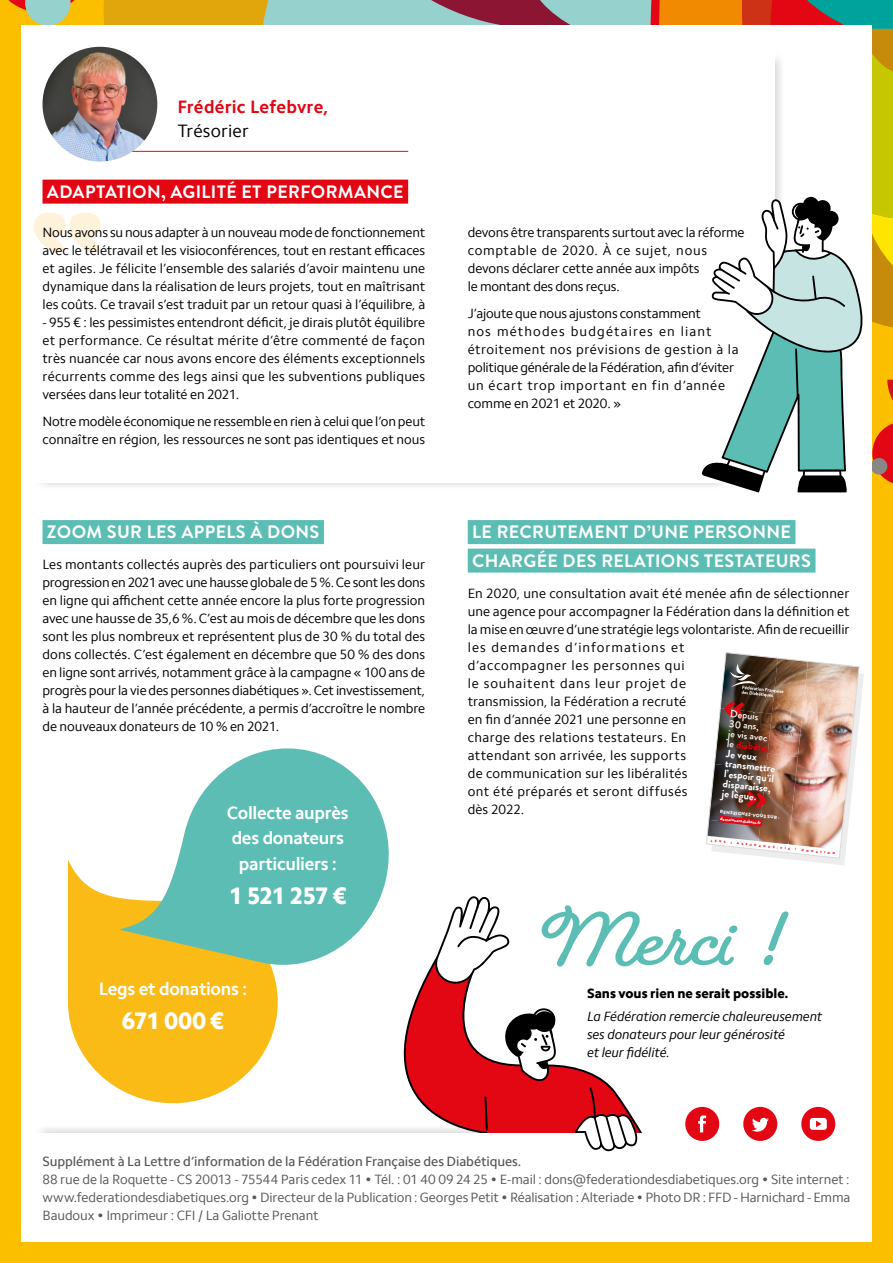
<style>
.page{position:relative;width:893px;height:1263px;background:#fcbf00}
.page>*{position:absolute;margin:0;border:0;box-sizing:border-box;transform-origin:0 0}
.t1{font:700 67.5px "Fairwater Script";color:#5bbdb3}
.t2{font:800 24px "Camphor Pro";letter-spacing:-.045em;color:#fff}
.t3{font:700 18px/28.5px "Brandon Text";letter-spacing:.02em;color:#fff}
.t4{font:700 18px/25.5px "Camphor Pro";letter-spacing:-.015em;color:#fff;text-align:center}
.t5{font:700 18px "Camphor Pro";letter-spacing:.015em;color:#e30613}
.t6{font:18px "Camphor Pro";letter-spacing:.01em;color:#000}
.t7{font:13.5px/18px "Camphor Pro";color:#000;text-align:justify}
.t8{font:13.5px/18px "Camphor Pro";letter-spacing:-.01em;color:#575756;text-align:justify}
.t9{font:13.5px/18px "Camphor Pro";letter-spacing:.03em;color:#000}
.t10{font:italic 13.5px/18px "Camphor Pro";letter-spacing:-.01em;color:#000}
.t11{font:500 13.5px "Camphor Pro";letter-spacing:-.005em;color:#575756}
.t12{font:800 13.5px "Camphor Pro";color:#000}
.t13{font:700 10.8px/10.1px "Brandon Grotesque";color:#fff}
.t14{font:500 10.35px/10.1px "Brandon Grotesque";color:#fff}
.t15{font:900 4.8px/7.1px "Brandon Grotesque";color:#fff}
.t16{font:900 3.15px "Brandon Grotesque";color:#e30613}
.s1{font-weight:700;color:#e30613}
</style>
<div class="page">
<div style="left:113px;top:0;width:147px;height:26px;background:#e1a60b"></div>
<svg style="left:8px;top:0;width:105px;height:26px"></svg>
<div style="left:21px;top:26px;width:851px;height:1216px;background:#fff"></div>
<hr style="left:100px;top:151px;width:308px;height:1px;background:#e30613">
<img style="left:43px;top:47px;width:114px;height:115px;border-radius:57px">
<svg style="left:260px;top:0;width:633px;height:492px"></svg>
<div style="left:43px;top:520px;width:281px;height:24px;background:#5bbdb3"></div>
<div style="left:468px;top:520px;width:327px;height:24px;background:#5bbdb3"></div>
<div style="left:468px;top:549px;width:347px;height:24px;background:#5bbdb3"></div>
<svg style="left:395px;top:961px;width:247px;height:172px"></svg>
<svg style="left:484px;top:1096px;width:4px;height:34px"></svg>
<svg style="left:502px;top:1008px;width:56px;height:75px"></svg>
<svg style="left:434px;top:896px;width:76px;height:89px"></svg>
<svg style="left:575px;top:1087px;width:63px;height:64px"></svg>
<svg style="left:743px;top:1107px;width:34px;height:34px"></svg>
<svg style="left:685px;top:1107px;width:34px;height:34px"></svg>
<svg style="left:801px;top:1107px;width:34px;height:34px"></svg>
<svg style="left:34px;top:213px;width:68px;height:41px"></svg>
<div style="left:43px;top:180px;width:365px;height:24px;background:#e30613"></div>
<svg style="left:68px;top:860px;width:210px;height:243px;fill:#fbbb16"></svg>
<svg style="left:119px;top:748px;width:280px;height:227px;fill:#5bbdb3"></svg>
<img style="left:706px;top:652px;width:158px;height:213px">
<h3 class="t5" style="left:177px;top:96px;width:152px">Frédéric Lefebvre,</h3>
<h3 class="t6" style="left:177px;top:120px;width:73px">Trésorier</h3>
<h3 class="t3" style="left:47px;top:177px;width:358px">ADAPTATION, AGILITÉ ET PERFORMANCE</h3>
<p class="t7" style="left:43px;top:224px;width:384px">Nous avons su nous adapter à un nouveau mode de fonctionnement avec le télétravail et les visioconférences, tout en restant efficaces et agiles. Je félicite l’ensemble des salariés d’avoir maintenu une dynamique dans la réalisation de leurs projets, tout en maîtrisant les coûts. Ce travail s’est traduit par un retour quasi à l’équilibre, à</p>
<p class="t7" style="left:43px;top:314px;width:384px">- 955 € : les pessimistes entendront déficit, je dirais plutôt équilibre et performance. Ce résultat mérite d’être commenté de façon très nuancée car nous avons encore des éléments exceptionnels récurrents comme des legs ainsi que les subventions publiques versées dans leur totalité en 2021.</p>
<p class="t7" style="left:43px;top:412px;width:384px">Notre modèle économique ne ressemble en rien à celui que l’on peut connaître en région, les ressources ne sont pas identiques et nous</p>
<h3 class="t3" style="left:47px;top:517px;width:274px">ZOOM SUR LES APPELS À DONS</h3>
<p class="t7" style="left:43px;top:556px;width:384px">Les montants collectés auprès des particuliers ont poursuivi leur progression en 2021 avec une hausse globale de 5 %. Ce sont les dons en ligne qui affichent cette année encore la plus forte progression avec une hausse de 35,6 %. C’est au mois de décembre que les dons sont les plus nombreux et représentent plus de 30 % du total des dons collectés. C’est également en décembre que 50 % des dons en ligne sont arrivés, notamment grâce à la campagne « 100 ans de progrès pour la vie des personnes diabétiques ». Cet investissement, à la hauteur de l’année précédente, a permis d’accroître le nombre de nouveaux donateurs de 10 % en 2021.</p>
<h3 class="t4" style="left:227px;top:800px;width:123px">Collecte auprès des donateurs particuliers :</h3>
<h2 class="t2" style="left:229px;top:882px;width:119px">1 521 257 €</h2>
<h3 class="t4" style="left:99px;top:976px;width:150px">Legs et donations :</h3>
<h2 class="t2" style="left:122px;top:1007px;width:103px">671 000 €</h2>
<p class="t7" style="left:468px;top:224px;width:278px;text-align:left">devons être transparents surtout avec la réforme comptable de 2020. À ce sujet, nous devons déclarer cette année aux impôts<br>le montant des dons reçus.</p>
<p class="t9" style="left:468px;top:304px;width:272px">J’ajoute que nous ajustons constamment<br>nos méthodes budgétaires en liant étroitement nos prévisions de gestion à la politique générale de la Fédération, afin d’éviter un écart trop important en fin d’année comme en 2021 et 2020. »</p>
<h3 class="t3" style="left:472px;top:517px;width:340px">LE RECRUTEMENT D’UNE PERSONNE<br>CHARGÉE DES RELATIONS TESTATEURS</h3>
<p class="t7" style="left:468px;top:584px;width:383px;text-align:left">En 2020, une consultation avait été menée afin de sélectionner une agence pour accompagner la Fédération dans la définition et la mise en œuvre d’une stratégie legs volontariste. Afin de recueillir les demandes d’informations et<br>d’accompagner les personnes qui<br>le souhaitent dans leur projet de<br>transmission, la Fédération a recruté<br>en fin d’année 2021 une personne en<br>charge des relations testateurs. En<br>attendant son arrivée, les supports<br>de communication sur les libéralités<br>ont été préparés et seront diffusés<br>dès 2022.</p>
<p class="t14" style="left:731px;top:709px;width:43px;rotate:6deg">Depuis<br>30 ans,<br>je vis avec le <span class="s1">diabète.</span></p>
<p class="t13" style="left:727px;top:748px;width:52px;rotate:6deg">Je veux transmettre l’espoir qu’il disparaisse, je lègue.</p>
<p class="t15" style="left:720px;top:808px;width:61px;rotate:6deg">RENSEIGNEZ-VOUS SUR : demainsansdiabete.fr</p>
<p class="t16" style="left:711px;top:838px;width:16px;rotate:6deg">LEGS</p>
<p class="t16" style="left:737px;top:841px;width:55px;rotate:6deg">ASSURANCE-VIE</p>
<p class="t16" style="left:802px;top:848px;width:35px;rotate:6deg">DONATION</p>
<h1 class="t1" style="left:541px;top:902px;width:243px">Merci !</h1>
<p class="t12" style="left:587px;top:986px;width:203px">Sans vous rien ne serait possible.</p>
<p class="t10" style="left:587px;top:1007px;width:237px">La Fédération remercie chaleureusement ses donateurs pour leur générosité<br>et leur fidélité.</p>
<p class="t11" style="left:43px;top:1154px;width:480px">Supplément à La Lettre d’information de la Fédération Française des Diabétiques.</p>
<p class="t8" style="left:43px;top:1171px;width:809px">88 rue de la Roquette - CS 20013 - 75544 Paris cedex 11 • Tél. : 01 40 09 24 25 • E-mail : dons@federationdesdiabetiques.org • Site internet : www.federationdesdiabetiques.org • Directeur de la Publication : Georges Petit • Réalisation : Alteriade • Photo DR : FFD - Harnichard - Emma Baudoux • Imprimeur : CFI / La Galiotte Prenant</p>
</div>
